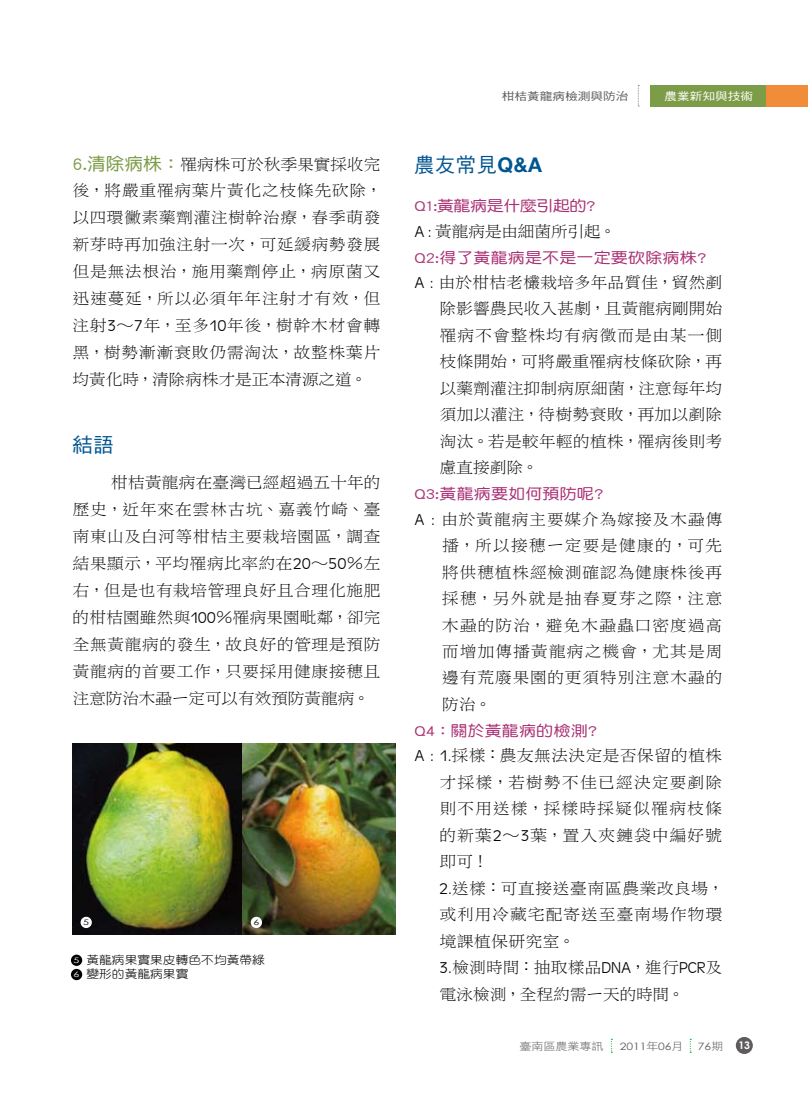
<style>
.page{position:relative;width:808px;height:1106px;background:#fff}
.page>*{position:absolute;margin:0;border:0;box-sizing:border-box;transform-origin:0 0}
.t1{font:20.25px "DF Hei Std W5";letter-spacing:.025em;color:#005591}
.t2{font:16.2px/26.4px "DF Li Song Std W3";letter-spacing:.01em;color:#000;text-align:justify;scale:1.06 1}
.t3{font:16.2px "DF Li Song Std W3";letter-spacing:-.03em;color:#000;scale:1.06 1}
.t4{font:15px "DF Yuan Std W5";letter-spacing:.01em;color:#a92f74;scale:1.13 1}
.t5{font:15px "DF Yuan Std W5";letter-spacing:-.025em;color:#a92f74;scale:1.13 1}
.t6{font:11.55px/14.2px "DF Yuan Std W3";color:#000;scale:1.11 1}
.t7{font:10.8px "DF Hei Std W5";letter-spacing:.005em;color:#5e5c5c;scale:1.17 1}
.t8{font:10.8px "DF Hei Std W5";letter-spacing:.005em;color:#fff;scale:1.17 1}
.t9{font:10.5px "DF Hei Std W3";color:#5e5c5c;scale:1.14 1}
.t10{font:700 10.5px "Century Gothic";color:#fff}
.t11{font:10.2px "Century Gothic";letter-spacing:-.005em;color:#5e5c5c;scale:1.19 1}
.t12{font:7.5px "Century Gothic";color:#000;scale:1.39 1}
.s1{font-family:"DF Yuan Std W5";font-size:17.7px;color:#7c9c48}
.s2{font-family:"DF Hei Std W3"}
.s3{font-family:"Antique Oli T Ligh"}
.s4{font-family:"Century Gothic";font-size:7.5px;color:#fff}
.s5{font-family:"Helvetica Neue";font-weight:700}
.s6{font-family:"DF Hei Std W3";font-size:10.5px}
</style>
<div class="page">
<div style="left:651px;top:85px;width:157px;height:21px;background:#7c9c48"></div>
<svg style="left:638px;top:85px;width:1px;height:22px"></svg>
<div style="left:766px;top:85px;width:42px;height:21px;background:#f18c38"></div>
<div style="left:736px;top:1037px;width:17px;height:17px;background:#5e5c5c;border-radius:50%"></div>
<div style="left:71px;top:954px;width:11px;height:11px;background:#000;border-radius:50%"></div>
<div style="left:71px;top:968px;width:11px;height:12px;background:#000;border-radius:50%"></div>
<img style="left:73px;top:743px;width:168px;height:191px">
<img style="left:243px;top:743px;width:153px;height:191px">
<div style="left:81px;top:916px;width:11px;height:12px;background:#fff;border-radius:50%"></div>
<div style="left:251px;top:916px;width:11px;height:12px;background:#fff;border-radius:50%"></div>
<p class="t2" style="left:72px;top:150px;width:294px;line-height:27px"><span class="s1">6.清除病株：</span>罹病株可於秋季果實採收完後<span class="s2">，</span>將嚴重罹病葉片黃化之枝條先砍除<span class="s2">，</span>以四環黴素藥劑灌注樹幹治療<span class="s2">，</span>春季萌發新芽時再加強注射一次<span class="s2">，</span>可延緩病勢發展但是無法根治<span class="s2">，</span>施用藥劑停止<span class="s2">，</span>病原菌又迅速蔓延<span class="s2">，</span>所以必須年年注射才有效<span class="s2">，</span>但注射<span class="s3">3</span><span class="s2">～</span><span class="s3">7</span>年<span class="s2">，</span>至多<span class="s3">10</span>年後<span class="s2">，</span>樹幹木材會轉黑<span class="s2">，</span>樹勢漸漸衰敗仍需淘汰<span class="s2">，</span>故整株葉片均黃化時<span class="s2">，</span>清除病株才是正本清源之道<span class="s2">。</span></p>
<p class="t1" style="left:73px;top:433px;width:43px">結語</p>
<p class="t2" style="left:72px;top:468px;width:292px;line-height:27px;text-indent:39px">柑桔黃龍病在臺灣已經超過五十年的歷史<span class="s2">，</span>近年來在雲林古坑<span class="s2">、</span>嘉義竹崎<span class="s2">、</span>臺南東山及白河等柑桔主要栽培園區<span class="s2">，</span>調查結果顯示<span class="s2">，</span>平均罹病比率約在<span class="s3">20</span><span class="s2">～</span><span class="s3">50</span><span class="s2">％</span>左右<span class="s2">，</span>但是也有栽培管理良好且合理化施肥的柑桔園雖然與<span class="s3">100</span><span class="s2">％</span>罹病果園毗鄰<span class="s2">，</span>卻完全無黃龍病的發生<span class="s2">，</span>故良好的管理是預防黃龍病的首要工作<span class="s2">，</span>只要採用健康接穗且注意防治木蝨ㄧ定可以有效預防黃龍病<span class="s2">。</span></p>
<p class="t12" style="left:83px;top:917px;width:6px">5</p>
<p class="t12" style="left:253px;top:917px;width:6px">6</p>
<p class="t6" style="left:74px;top:952px;width:174px"><span class="s4">5</span> 黃龍病果實果皮轉色不均黃帶綠<br><span class="s4">6</span> 變形的黃龍病果實</p>
<p class="t7" style="left:502px;top:90px;width:110px">柑桔黃龍病檢測與防治</p>
<p class="t8" style="left:664px;top:90px;width:77px">農業新知與技術</p>
<p class="t1" style="left:414px;top:154px;width:129px">農友常見<span class="s5">Q&amp;A</span></p>
<p class="t5" style="left:414px;top:198px;width:162px">Q1:黃龍病是什麼引起的?</p>
<p class="t3" style="left:414px;top:222px;width:192px"><span class="s3">A :</span> 黃龍病是由細菌所引起<span class="s2">。</span></p>
<p class="t4" style="left:414px;top:249px;width:260px">Q2:得了黃龍病是不是一定要砍除病株?</p>
<p class="t2" style="left:439px;top:269px;width:269px;text-indent:-25px"><span class="s3">A :</span> 由於柑桔老欉栽培多年品質佳<span class="s2">，</span>貿然剷除影響農民收入甚劇<span class="s2">，</span>且黃龍病剛開始罹病不會整株均有病徵而是由某一側枝條開始<span class="s2">，</span>可將嚴重罹病枝條砍除<span class="s2">，</span>再以藥劑灌注抑制病原細菌<span class="s2">，</span>注意每年均須加以灌注<span class="s2">，</span>待樹勢衰敗<span class="s2">，</span>再加以剷除淘汰<span class="s2">。</span>若是較年輕的植株<span class="s2">，</span>罹病後則考慮直接剷除<span class="s2">。</span></p>
<p class="t4" style="left:414px;top:486px;width:169px">Q3:黃龍病要如何預防呢?</p>
<p class="t2" style="left:442px;top:505px;width:267px;text-indent:-27px"><span class="s3">A :</span> 由於黃龍病主要媒介為嫁接及木蝨傳播<span class="s2">，</span>所以接穗ㄧ定要是健康的<span class="s2">，</span>可先將供穗植株經檢測確認為健康株後再採穗<span class="s2">，</span>另外就是抽春夏芽之際<span class="s2">，</span>注意木蝨的防治<span class="s2">，</span>避免木蝨蟲口密度過高而增加傳播黃龍病之機會<span class="s2">，</span>尤其是周邊有荒廢果園的更須特別注意木蝨的防治<span class="s2">。</span></p>
<p class="t4" style="left:414px;top:722px;width:163px">Q4：關於黃龍病的檢測?</p>
<p class="t2" style="left:439px;top:742px;width:270px;text-align:left;text-indent:-25px"><span class="s3">A : 1.</span>採樣<span class="s2">：</span>農友無法決定是否保留的植株才採樣<span class="s2">，</span>若樹勢不佳已經決定要剷除則不用送樣<span class="s2">，</span>採樣時採疑似罹病枝條的新葉<span class="s3">2</span><span class="s2">～</span><span class="s3">3</span>葉<span class="s2">，</span>置入夾鏈袋中編好號即可<span class="s2">！<br></span><span class="s3">2.</span>送樣<span class="s2">：</span>可直接送臺南區農業改良場<span class="s2">，</span>或利用冷藏宅配寄送至臺南場作物環境課植保研究室<span class="s2">。<br></span><span class="s3">3.</span>檢測時間<span class="s2">：</span>抽取樣品<span class="s3">DNA</span><span class="s2">，</span>進行<span class="s3">PCR</span>及電泳檢測<span class="s2">，</span>全程約需ㄧ天的時間<span class="s2">。</span></p>
<p class="t9" style="left:519px;top:1040px;width:75px">臺南區農業專訊</p>
<p class="t11" style="left:620px;top:1039px;width:55px">2011<span class="s6">年</span>06<span class="s6">月</span></p>
<p class="t11" style="left:698px;top:1039px;width:23px">76<span class="s6">期</span></p>
<p class="t10" style="left:738px;top:1038px;width:13px">13</p>
</div>
